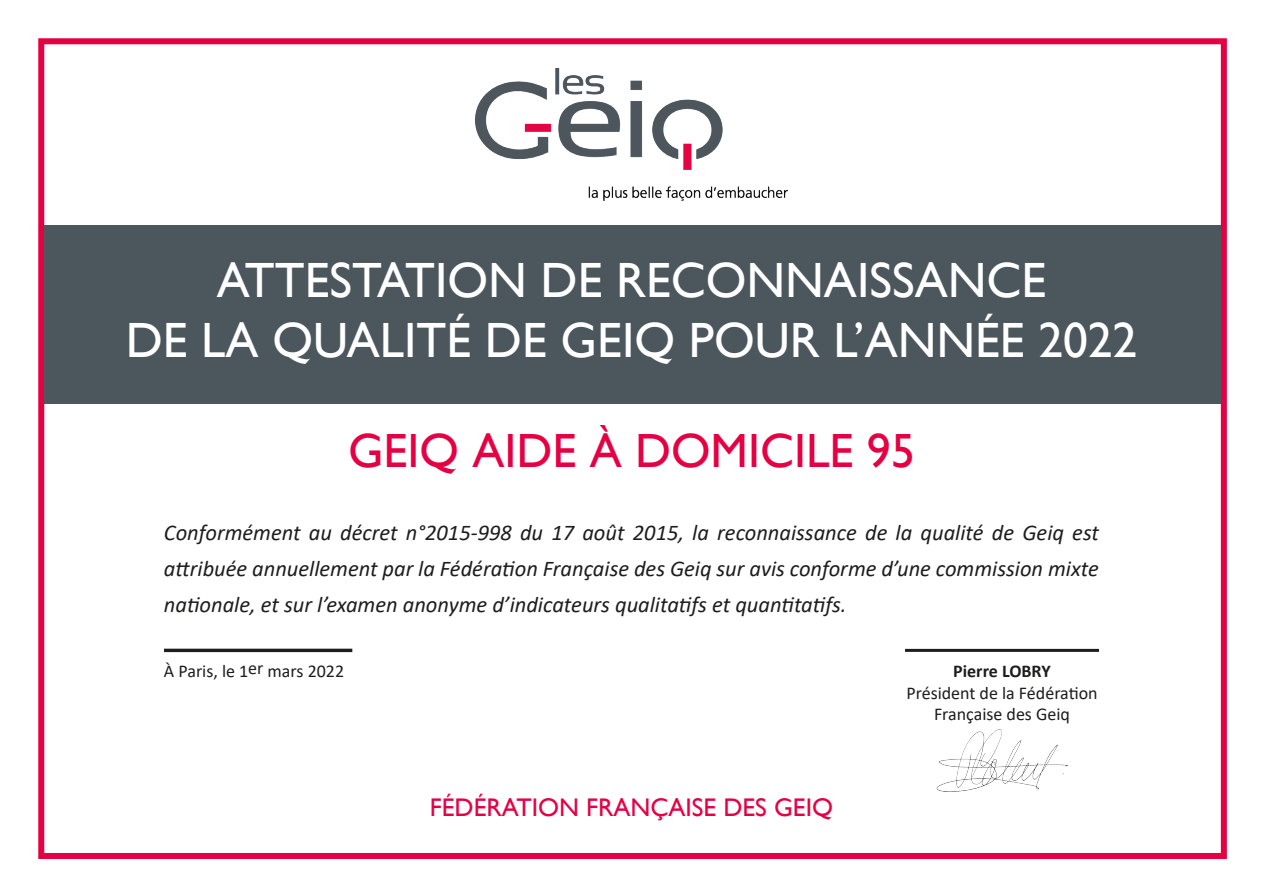
<style>
.page{position:relative;width:1263px;height:893px;background:#fff}
.page>*{position:absolute;margin:0;border:0;box-sizing:border-box;transform-origin:0 0}
.t1{font:49.5px/59.4px "Gill Sans";color:#fff;text-align:center}
.t2{font:48px "Gill Sans";color:#e50044}
.t3{font:25.5px "Gill Sans";color:#e50044}
.t4{font:italic 22.5px/36px "Calibri";color:#1d1d1b;text-align:justify}
.t5{font:18px/21.6px "Calibri";color:#1d1d1b;text-align:center}
.t6{font:700 18px "Calibri";color:#1d1d1b}
</style>
<div class="page">
<div style="left:38px;top:38px;width:1189px;height:821px;border:6px solid #e50044"></div>
<div style="left:44px;top:225px;width:1177px;height:179px;background:#4c575d"></div>
<hr style="left:164px;top:649px;width:188px;height:3px;background:#1d1d1b">
<hr style="left:905px;top:649px;width:194px;height:3px;background:#1d1d1b">
<img style="left:937px;top:729px;width:130px;height:63px">
<img style="left:475px;top:69px;width:312px;height:132px">
<p class="t1" style="left:126px;top:252px;width:1013px">ATTESTATION DE RECONNAISSANCE<br>DE LA QUALITÉ DE GEIQ POUR L’ANNÉE 2022</p>
<p class="t2" style="left:348px;top:423px;width:568px">GEIQ AIDE À DOMICILE 95</p>
<p class="t4" style="left:164px;top:513px;width:936px">Conformément au décret n°2015-998 du 17 août 2015, la reconnaissance de la qualité de Geiq est attribuée annuellement par la Fédération Française des Geiq sur avis conforme d’une commission mixte nationale, et sur l’examen anonyme d’indicateurs qualitatifs et quantitatifs.</p>
<p class="t5" style="left:164px;top:660px;width:182px">À Paris, le 1er mars 2022</p>
<p class="t3" style="left:430px;top:793px;width:405px">FÉDÉRATION FRANÇAISE DES GEIQ</p>
<p class="t6" style="left:953px;top:658px;width:99px">Pierre LOBRY</p>
<p class="t5" style="left:906px;top:681px;width:193px">Président de la Fédération<br>Française des Geiq</p>
</div>
